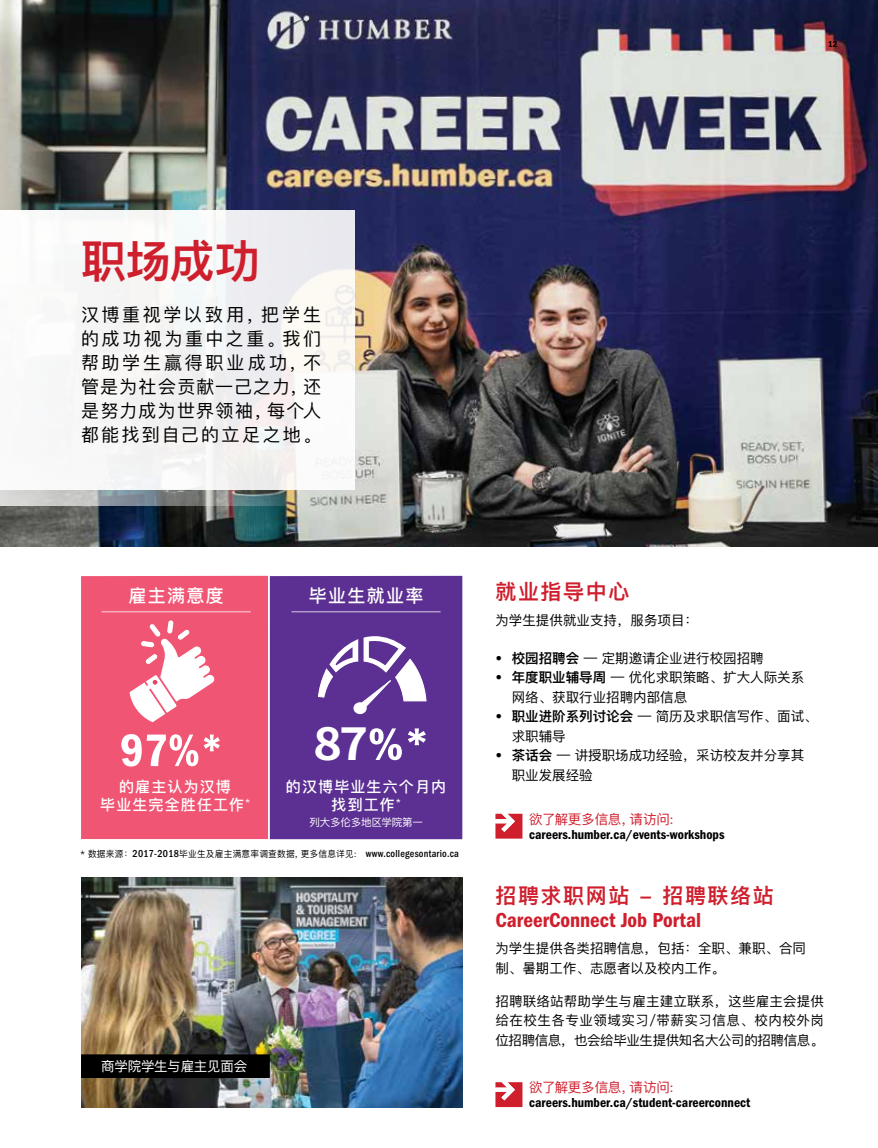
<style>
.page{position:relative;width:878px;height:1148px;background:#fff}
.page>*{position:absolute;margin:0;border:0;box-sizing:border-box;transform-origin:0 0}
.t1{font:600 45px "Ping Fang SC";color:#cf1f2d}
.t2{font:700 44.1px "Source Han Sans CN";color:#fff;scale:1.12 1}
.t3{font:21px "ITC Franklin Gothic Std Dm Cd";color:#cf1f2d}
.t4{font:600 21px "Ping Fang SC";letter-spacing:.075em;color:#cf1f2d}
.t5{font:18px/24px "Ping Fang SC";letter-spacing:.095em;color:#000;text-align:justify}
.t6{font:500 18px "Ping Fang SC";letter-spacing:.075em;color:#fff}
.t7{font:500 15px/18px "Ping Fang SC";letter-spacing:.075em;color:#fff;text-align:center}
.t8{font:13.5px/19.5px "Ping Fang SC";color:#000}
.t9{font:13.5px "ITC Franklin Gothic Std Dm Cd";color:#000}
.t10{font:13.5px "Ping Fang SC";letter-spacing:-.015em;color:#cf1f2d}
.t11{font:13.5px "Ping Fang SC";letter-spacing:-.02em;color:#fff}
.t12{font:500 condensed 10.5px "ITC Franklin Gothic Std";letter-spacing:.025em;color:#000}
.t13{font:10.5px "Ping Fang SC";letter-spacing:-.02em;color:#fff}
.t14{font:9px "ITC Franklin Gothic Std Dm Cd";color:#000}
.s1{font-family:"Ping Fang SC";font-weight:400;font-stretch:normal;font-size:9px}
.s2{font-weight:600}
</style>
<div class="page">
<img style="left:0;top:0;width:878px;height:546px">
<img style="left:81px;top:877px;width:381px;height:230px">
<div style="left:81px;top:1054px;width:189px;height:24px;background:#000"></div>
<svg style="left:0;top:489px;width:336px;height:16px;background:#a0a7a6"></svg>
<div style="left:0;top:210px;width:355px;height:279px;background:#f6f7f5"></div>
<div style="left:270px;top:576px;width:192px;height:263px;background:#5c2f92"></div>
<svg style="left:369px;top:728px;width:33px;height:32px"></svg>
<svg style="left:408px;top:728px;width:18px;height:17px"></svg>
<svg style="left:318px;top:636px;width:109px;height:78px"></svg>
<div style="left:81px;top:576px;width:187px;height:263px;background:#f05674"></div>
<svg style="left:121px;top:734px;width:77px;height:32px"></svg>
<svg style="left:204px;top:734px;width:16px;height:17px"></svg>
<svg style="left:129px;top:620px;width:86px;height:102px"></svg>
<hr style="left:102px;top:611px;width:149px;height:1px;background:#fff">
<hr style="left:291px;top:611px;width:149px;height:1px;background:#fff">
<svg style="left:495px;top:813px;width:27px;height:25px"></svg>
<svg style="left:495px;top:1082px;width:27px;height:25px"></svg>
<p class="t14" style="left:828px;top:39px;width:11px">12</p>
<h1 class="t1" style="left:81px;top:233px;width:180px">职场成功</h1>
<h3 class="t5" style="left:81px;top:302px;width:242px">汉博重视学以致用，把学生的成功视为重中之重。我们帮助学生赢得职业成功，不管是为社会贡献一己之力，还是努力成为世界领袖，每个人都能找到自己的立足之地。</h3>
<h3 class="t6" style="left:128px;top:584px;width:97px">雇主满意度</h3>
<h3 class="t6" style="left:309px;top:584px;width:116px">毕业生就业率</h3>
<h2 class="t2" style="left:313px;top:719px;width:51px">87</h2>
<p class="t7" style="left:100px;top:777px;width:151px">的雇主认为汉博<br>毕业生完全胜任工作<sup>*</sup></p>
<p class="t7" style="left:286px;top:777px;width:162px">的汉博毕业生六个月内找到工作<sup>*</sup></p>
<p class="t13" style="left:309px;top:815px;width:115px">列大多伦多地区学院第一</p>
<p class="t12" style="left:80px;top:847px;width:380px"><span class="s1">* 数据来源：</span>2017-2018<span class="s1">毕业生及雇主满意率调查数据, 更多信息详见:</span> www.collegesontario.ca</p>
<p class="t11" style="left:101px;top:1057px;width:147px">商学院学生与雇主见面会</p>
<h3 class="t4" style="left:495px;top:578px;width:135px">就业指导中心</h3>
<p class="t8" style="left:495px;top:610px;width:204px">为学生提供就业支持，服务项目：</p>
<p class="t8" style="left:495px;top:648px;width:270px">• <span class="s2">校园招聘会</span> — 定期邀请企业进行校园招聘</p>
<p class="t8" style="left:511px;top:667px;width:294px;text-indent:-16px">• <span class="s2">年度职业辅导周</span> — 优化求职策略、扩大人际关系网络、获取行业招聘内部信息</p>
<p class="t8" style="left:511px;top:706px;width:307px;text-indent:-16px">• <span class="s2">职业进阶系列讨论会</span> — 简历及求职信写作、面试、求职辅导</p>
<p class="t8" style="left:511px;top:745px;width:294px;text-indent:-16px">• <span class="s2">茶话会</span> — 讲授职场成功经验，采访校友并分享其职业发展经验</p>
<p class="t10" style="left:529px;top:810px;width:146px">欲了解更多信息，请访问:</p>
<p class="t9" style="left:529px;top:826px;width:197px">careers.humber.ca/events-workshops</p>
<h3 class="t4" style="left:495px;top:882px;width:280px">招聘求职网站 - 招聘联络站</h3>
<h3 class="t3" style="left:495px;top:908px;width:207px">CareerConnect Job Portal</h3>
<p class="t8" style="left:495px;top:938px;width:312px">为学生提供各类招聘信息，包括：全职、兼职、合同制、暑期工作、志愿者以及校内工作。</p>
<p class="t8" style="left:495px;top:991px;width:330px;text-align:justify">招聘联络站帮助学生与雇主建立联系，这些雇主会提供给在校生各专业领域实习/带薪实习信息、校内校外岗位招聘信息，也会给毕业生提供知名大公司的招聘信息。</p>
<p class="t10" style="left:529px;top:1078px;width:146px">欲了解更多信息，请访问:</p>
<p class="t9" style="left:529px;top:1094px;width:222px">careers.humber.ca/student-careerconnect</p>
</div>
